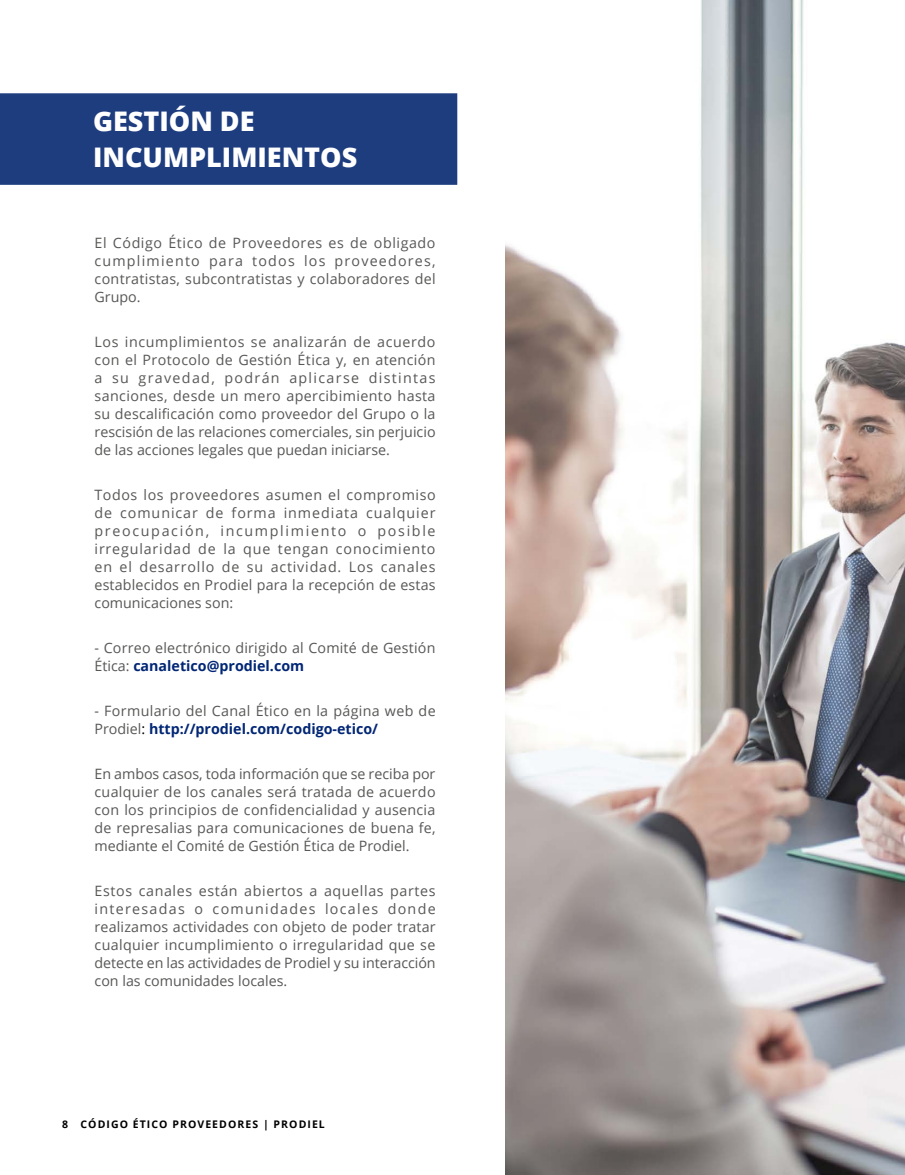
<style>
.page{position:relative;width:905px;height:1175px;background:#fff}
.page>*{position:absolute;margin:0;border:0;box-sizing:border-box;transform-origin:0 0}
.t1{font:800 27px/36px "Open Sans";color:#fff}
.t2{font:14.25px/18px "Open Sans";letter-spacing:.01em;color:#575756;text-align:justify}
.t3{font:700 10.5px "Open Sans";letter-spacing:.1em;color:#000}
.s1{font-weight:700;color:#002675}
.s2{color:#000}
</style>
<div class="page">
<img style="left:506px;top:0;width:398px;height:1174px">
<div style="left:0;top:93px;width:457px;height:92px;background:#1e3d7f"></div>
<h1 class="t1" style="left:93px;top:101px;width:266px">GESTIÓN DE<br>INCUMPLIMIENTOS</h1>
<p class="t2" style="left:94px;top:233px;width:343px">El Código Ético de Proveedores es de obligado cumplimiento para todos los proveedores, contratistas, subcontratistas y colaboradores del Grupo.</p>
<p class="t2" style="left:94px;top:332px;width:342px">Los incumplimientos se analizarán de acuerdo con el Protocolo de Gestión Ética y, en atención a su gravedad, podrán aplicarse distintas sanciones, desde un mero apercibimiento hasta su descalificación como proveedor del Grupo o la rescisión de las relaciones comerciales, sin perjuicio de las acciones legales que puedan iniciarse.</p>
<p class="t2" style="left:94px;top:485px;width:342px">Todos los proveedores asumen el compromiso de comunicar de forma inmediata cualquier preocupación, incumplimiento o posible irregularidad de la que tengan conocimiento en el desarrollo de su actividad. Los canales establecidos en Prodiel para la recepción de estas comunicaciones son:</p>
<p class="t2" style="left:94px;top:638px;width:342px">- Correo electrónico dirigido al Comité de Gestión<br>Ética: <span class="s1">canaletico@prodiel.com</span></p>
<p class="t2" style="left:94px;top:701px;width:342px">- Formulario del Canal Ético en la página web de<br>Prodiel<span class="s2">:</span> <span class="s1">http://prodiel.com/codigo-etico/</span></p>
<p class="t2" style="left:94px;top:764px;width:343px">En ambos casos, toda información que se reciba por cualquier de los canales será tratada de acuerdo con los principios de confidencialidad y ausencia de represalias para comunicaciones de buena fe, mediante el Comité de Gestión Ética de Prodiel.</p>
<p class="t2" style="left:94px;top:881px;width:343px">Estos canales están abiertos a aquellas partes interesadas o comunidades locales donde realizamos actividades con objeto de poder tratar cualquier incumplimiento o irregularidad que se detecte en las actividades de Prodiel y su interacción con las comunidades locales.</p>
<p class="t3" style="left:62px;top:1116px;width:264px">8 CÓDIGO ÉTICO PROVEEDORES | PRODIEL</p>
</div>
